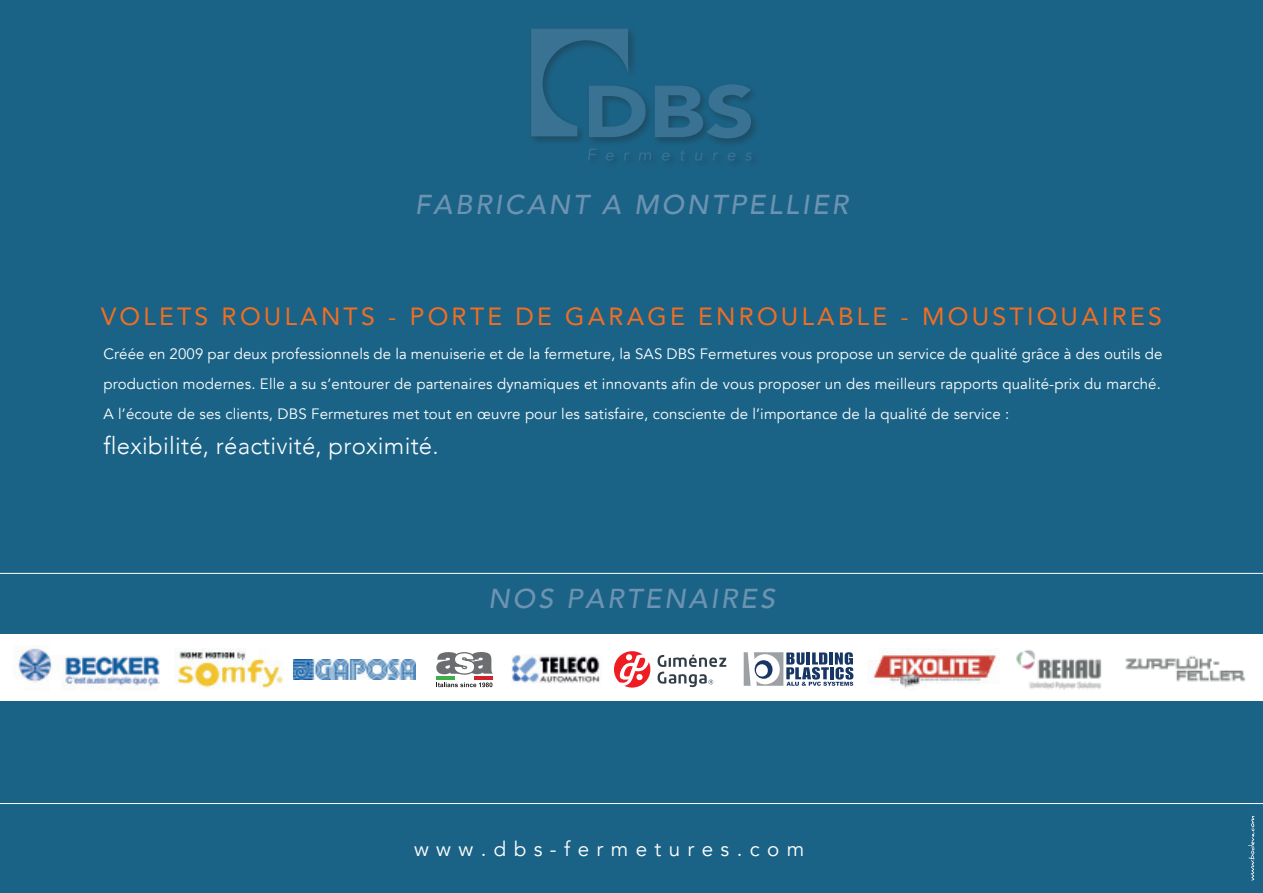
<style>
.page{position:relative;width:1263px;height:893px;background:#1b6386}
.page>*{position:absolute;margin:0;border:0;box-sizing:border-box;transform-origin:0 0}
.t1{font:italic 500 27.3px "Avenir";letter-spacing:.1em;color:#6c93b1}
.t2{font:24.75px "Avenir";letter-spacing:.13em;color:#f36e21}
.t3{font:300 24px "Avenir";letter-spacing:.01em;color:#fff}
.t4{font:20.55px "Avenir";letter-spacing:.36em;color:#fff}
.t5{font:15px/30px "Avenir";letter-spacing:.01em;color:#fff}
</style>
<div class="page">
<div style="left:0;top:634px;width:1263px;height:67px;background:#fff"></div>
<div style="left:527px;top:25px;width:111px;height:121px;background:#231f20;opacity:.5"></div>
<svg style="left:588px;top:149px;width:164px;height:12px"></svg>
<div style="left:585px;top:81px;width:175px;height:67px;background:#231f20;opacity:.5"></div>
<svg style="left:531px;top:29px;width:220px;height:109px"></svg>
<hr style="left:0;top:573px;width:1263px;height:1px;background:#fff">
<img style="left:18px;top:646px;width:141px;height:43px">
<img style="left:177px;top:650px;width:106px;height:38px">
<hr style="left:436px;top:677px;width:18px;height:3px;background:#40ae49">
<hr style="left:474px;top:677px;width:18px;height:3px;background:#d1232a">
<svg style="left:436px;top:682px;width:56px;height:5px"></svg>
<svg style="left:436px;top:652px;width:57px;height:23px"></svg>
<img style="left:293px;top:660px;width:122px;height:20px">
<svg style="left:744px;top:652px;width:109px;height:34px"></svg>
<svg style="left:614px;top:651px;width:36px;height:37px"></svg>
<svg style="left:657px;top:654px;width:69px;height:33px"></svg>
<img style="left:511px;top:654px;width:89px;height:29px">
<img style="left:872px;top:648px;width:125px;height:40px">
<img style="left:1017px;top:649px;width:85px;height:41px">
<img style="left:1125px;top:655px;width:121px;height:27px">
<svg style="left:1248px;top:816px;width:6px;height:64px"></svg>
<hr style="left:0;top:803px;width:1263px;height:1px;background:#fff">
<p class="t1" style="left:415px;top:188px;width:435px">FABRICANT A MONTPELLIER</p>
<p class="t2" style="left:101px;top:296px;width:1062px">VOLETS ROULANTS - PORTE DE GARAGE ENROULABLE - MOUSTIQUAIRES</p>
<p class="t5" style="left:103px;top:339px;width:1060px">Créée en 2009 par deux professionnels de la menuiserie et de la fermeture, la SAS DBS Fermetures vous propose un service de qualité grâce à des outils de production modernes. Elle a su s’entourer de partenaires dynamiques et innovants afin de vous proposer un des meilleurs rapports qualité-prix du marché.</p>
<p class="t5" style="left:103px;top:399px;width:907px">A l’écoute de ses clients, DBS Fermetures met tout en œuvre pour les satisfaire, consciente de l’importance de la qualité de service :</p>
<p class="t3" style="left:103px;top:431px;width:337px">flexibilité, réactivité, proximité.</p>
<p class="t1" style="left:488px;top:582px;width:288px">NOS PARTENAIRES</p>
<p class="t4" style="left:414px;top:837px;width:392px">www.dbs-fermetures.com</p>
</div>
